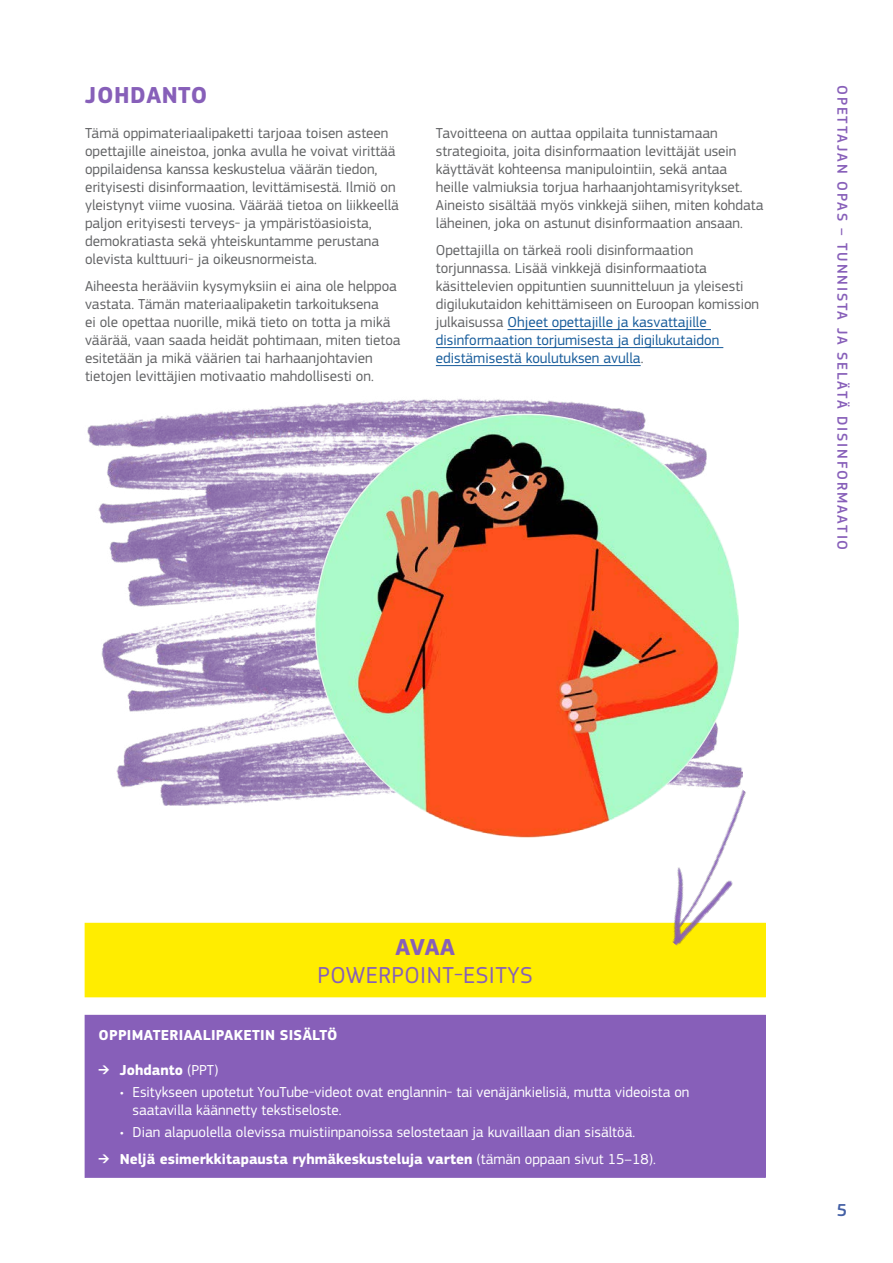
<style>
.page{position:relative;width:893px;height:1263px;background:#fff}
.page>*{position:absolute;margin:0;border:0;box-sizing:border-box;transform-origin:0 0}
.Heading_2_P{font:24px/28.8px "EC Square Sans Pro";letter-spacing:.02em;color:#875fb9;text-align:center}
.Heading_2_Artefatc{font:700 24px "EC Square Sans Pro";letter-spacing:.02em;color:#875fb9}
.t1{font:500 18px "EC Square Sans Pro";color:#4460a5}
.Body_text_P{font:15px/18px "EC Square Sans Pro";color:#626365}
.t2{font:15px/18px "EC Square Sans Pro";color:#fff}
.Heading_2_H2_white{font:700 15px "EC Square Sans Pro";color:#fff}
.t3{font:500 15px "EC Square Sans Pro";letter-spacing:.12em;color:#875fb9}
.Heading_2_H2_white-2{font:700 15px "EC Square Sans Pro";letter-spacing:.02em;color:#fff}
.s1{color:#165b9a}
.s2{font-weight:700}
.s3{font-weight:400}
</style>
<div class="page">
<img style="left:87px;top:399px;width:655px;height:406px">
<img style="left:315px;top:414px;width:424px;height:424px;border-radius:212px">
<hr style="left:507px;top:329px;width:204px;height:1px;background:#165b9a">
<hr style="left:436px;top:347px;width:287px;height:1px;background:#165b9a">
<hr style="left:436px;top:365px;width:205px;height:1px;background:#165b9a">
<div style="left:85px;top:923px;width:680px;height:74px;background:#ffed00"></div>
<div style="left:85px;top:1015px;width:680px;height:162px;background:#875fb9"></div>
<div style="left:85px;top:1015px;width:681px;height:163px;border:1px solid #875fb9"></div>
<img style="left:636px;top:784px;width:130px;height:166px">
<h2 class="Heading_2_Artefatc" style="left:85px;top:81px;width:124px">JOHDANTO</h2>
<p class="Body_text_P" style="left:85px;top:124px;width:315px">Tämä oppimateriaalipaketti tarjoaa toisen asteen opettajille aineistoa, jonka avulla he voivat virittää oppilaidensa kanssa keskustelua väärän tiedon, erityisesti disinformaation, levittämisestä. Ilmiö on yleistynyt viime vuosina. Väärää tietoa on liikkeellä paljon erityisesti terveys- ja ympäristöasioista, demokratiasta sekä yhteiskuntamme perustana olevista kulttuuri- ja oikeusnormeista.</p>
<p class="Body_text_P" style="left:85px;top:277px;width:317px">Aiheesta herääviin kysymyksiin ei aina ole helppoa vastata. Tämän materiaalipaketin tarkoituksena<br>ei ole opettaa nuorille, mikä tieto on totta ja mikä väärää, vaan saada heidät pohtimaan, miten tietoa esitetään ja mikä väärien tai harhaanjohtavien tietojen levittäjien motivaatio mahdollisesti on.</p>
<p class="Body_text_P" style="left:436px;top:124px;width:329px">Tavoitteena on auttaa oppilaita tunnistamaan strategioita, joita disinformaation levittäjät usein käyttävät kohteensa manipulointiin, sekä antaa heille valmiuksia torjua harhaanjohtamisyritykset.<br>Aineisto sisältää myös vinkkejä siihen, miten kohdata läheinen, joka on astunut disinformaation ansaan.</p>
<p class="Body_text_P" style="left:436px;top:241px;width:325px">Opettajilla on tärkeä rooli disinformaation torjunnassa. Lisää vinkkejä disinformaatiota käsittelevien oppituntien suunnitteluun ja yleisesti digilukutaidon kehittämiseen on Euroopan komission julkaisussa <span class="s1">Ohjeet opettajille ja kasvattajille disinformaation torjumisesta ja digilukutaidon edistämisestä koulutuksen avulla</span>.</p>
<p class="t3" style="left:851px;top:85px;width:467px;rotate:90deg">OPETTAJAN OPAS – TUNNISTA JA SELÄTÄ DISINFORMAATIO</p>
<p class="Heading_2_P" style="left:318px;top:932px;width:217px"><span class="s2">AVAA<br></span>POWERPOINT-ESITYS</p>
<h2 class="Heading_2_H2_white-2" style="left:99px;top:1026px;width:240px">OPPIMATERIAALIPAKETIN SISÄLTÖ</h2>
<p class="Heading_2_H2_white" style="left:98px;top:1061px;width:121px"><span class="s3">➔</span> Johdanto <span class="s3">(PPT)</span></p>
<p class="t2" style="left:133px;top:1083px;width:558px;text-indent:-13px">• Esitykseen upotetut YouTube-videot ovat englannin- tai venäjänkielisiä, mutta videoista on saatavilla käännetty tekstiseloste.</p>
<p class="t2" style="left:120px;top:1123px;width:517px">• Dian alapuolella olevissa muistiinpanoissa selostetaan ja kuvaillaan dian sisältöä.</p>
<p class="Heading_2_H2_white" style="left:98px;top:1150px;width:559px"><span class="s3">➔</span> Neljä esimerkkitapausta ryhmäkeskusteluja varten <span class="s3">(tämän oppaan sivut 15–18).</span></p>
<p class="t1" style="left:837px;top:1199px;width:12px">5</p>
</div>
